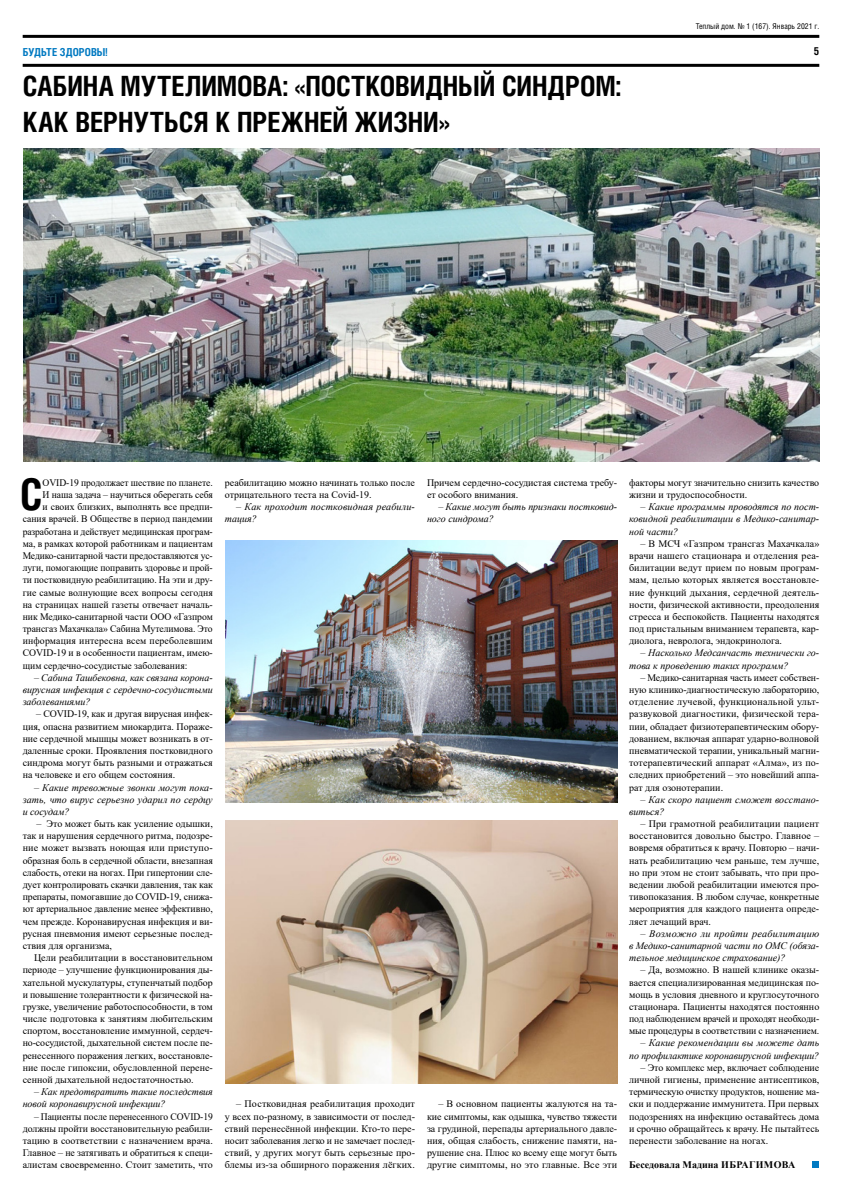
<style>
.page{position:relative;width:842px;height:1191px;background:#fff}
.page>*{position:absolute;margin:0;border:0;box-sizing:border-box;transform-origin:0 0}
.t1{font:700 43.7px "Helios Cond";color:#000}
.t2{font:700 27.9px/36.5px "Helios Cond";letter-spacing:-.005em;color:#000}
.t3{font:700 11px "Helios Cond";letter-spacing:.005em;color:#0079c1}
.t4{font:700 11px "Helios Cond";color:#000}
.t5{font:10px/12.2px "Times New Roman";color:#000;text-align:justify}
.t6{font:italic 10px/12.2px "Times New Roman";color:#000}
.t7{font:10px/12.2px "Times New Roman";color:#000;text-align:justify;scale:.96 1}
.t8{font:700 10px "Times New Roman";color:#000}
.t9{font:8px "Helios Cond";color:#000}
</style>
<div class="page">
<hr style="left:23px;top:35px;width:796px;height:3px;background:#000">
<hr style="left:23px;top:64px;width:600px;height:3px;background:#000">
<hr style="left:623px;top:64px;width:196px;height:3px;background:#000">
<img style="left:23px;top:149px;width:796px;height:312px">
<img style="left:225px;top:821px;width:392px;height:262px">
<img style="left:225px;top:540px;width:392px;height:262px">
<div style="left:812px;top:1161px;width:7px;height:7px;background:#0079c1"></div>
<p class="t3" style="left:23px;top:45px;width:87px">БУДЬТЕ ЗДОРОВЫ!</p>
<h2 class="t2" style="left:23px;top:67px;width:600px">САБИНА МУТЕЛИМОВА: «ПОСТКОВИДНЫЙ СИНДРОМ:<br>КАК ВЕРНУТЬСЯ К ПРЕЖНЕЙ ЖИЗНИ»</h2>
<p class="t9" style="left:696px;top:21px;width:125px">Теплый дом. № 1 (167). Январь 2021 г.</p>
<p class="t4" style="left:814px;top:45px;width:7px">5</p>
<h1 class="t1" style="left:20px;top:468px;width:24px">C</h1>
<p class="t7" style="left:43px;top:476px;width:179px">OVID-19 продолжает шествие по планете.</p>
<p class="t5" style="left:43px;top:488px;width:172px">И наша задача – научиться оберегать себя</p>
<p class="t5" style="left:43px;top:500px;width:172px">и своих близких, выполнять все предпи-</p>
<p class="t5" style="left:23px;top:512px;width:192px">сания врачей. В Обществе в период пандемии</p>
<p class="t7" style="left:23px;top:525px;width:200px">разработана и действует медицинская програм-</p>
<p class="t5" style="left:23px;top:537px;width:192px">ма, в рамках которой работникам и пациентам</p>
<p class="t7" style="left:23px;top:549px;width:200px">Медико-санитарной части предоставляются ус-</p>
<p class="t7" style="left:23px;top:561px;width:200px">луги, помогающие поправить здоровье и прой-</p>
<p class="t7" style="left:23px;top:573px;width:200px">ти постковидную реабилитацию. На эти и дру-</p>
<p class="t5" style="left:23px;top:586px;width:192px">гие самые волнующие всех вопросы сегодня</p>
<p class="t5" style="left:23px;top:598px;width:192px">на страницах нашей газеты отвечает началь-</p>
<p class="t5" style="left:23px;top:610px;width:192px">ник Медико-санитарной части ООО «Газпром</p>
<p class="t7" style="left:23px;top:622px;width:199px">трансгаз Махачкала» Сабина Мутелимова. Это</p>
<p class="t5" style="left:23px;top:634px;width:192px">информация интересна всем переболевшим</p>
<p class="t5" style="left:23px;top:646px;width:192px">COVID-19 и в особенности пациентам, имею-</p>
<p class="t5" style="left:23px;top:659px;width:166px">щим сердечно-сосудистые заболевания:</p>
<p class="t6" style="left:23px;top:671px;width:192px;text-align:justify;text-indent:11px">– Сабина Ташбековна, как связана корона&shy;вирусная инфекция с сердечно-сосудистыми заболеваниями?</p>
<p class="t5" style="left:23px;top:707px;width:192px;text-indent:14px">– COVID-19, как и другая вирусная инфек&shy;ция, опасна развитием миокардита. Пораже&shy;ние сердечной мышцы может возникать в от&shy;даленные сроки. Проявления постковидного синдрома могут быть разными и отражаться на человеке и его общем состояния.</p>
<p class="t6" style="left:23px;top:781px;width:192px;text-align:justify;text-indent:11px">– Какие тревожные звонки могут пока&shy;зать, что вирус серьезно ударил по сердцу и сосудам?</p>
<p class="t5" style="left:23px;top:817px;width:192px;text-indent:14px">– Это может быть как усиление одышки, так и нарушения сердечного ритма, подозре&shy;ние может вызвать ноющая или приступо&shy;образная боль в сердечной области, внезапная слабость, отеки на ногах. При гипертонии сле&shy;дует контролировать скачки давления, так как препараты, помогавшие до COVID-19, снижа&shy;ют артериальное давление менее эффективно, чем прежде. Коронавирусная инфекция и ви&shy;русная пневмония имеют серьезные послед&shy;ствия для организма,</p>
<p class="t5" style="left:23px;top:951px;width:192px;text-indent:11px">Цели реабилитации в восстановительном периоде – улучшение функционирования ды&shy;хательной мускулатуры, ступенчатый подбор и повышение толерантности к физической на&shy;грузке, увеличение работоспособности, в том числе подготовка к занятиям любительским спортом, восстановление иммунной, сердеч&shy;но-сосудистой, дыхательной систем после пе&shy;ренесенного поражения легких, восстановле&shy;ние после гипоксии, обусловленной перене&shy;сенной дыхательной недостаточностью.</p>
<p class="t6" style="left:23px;top:1085px;width:192px;text-indent:11px">– Как предотвратить такие последствия новой коронавирусной инфекции?</p>
<p class="t7" style="left:23px;top:1109px;width:200px;text-indent:11px">– Пациенты после перенесенного COVID-19 должны пройти восстановительную реабили&shy;тацию в соответствии с назначением врача.<br>Главное – не затягивать и обратиться к специ&shy;алистам своевременно. Стоит заметить, что</p>
<p class="t5" style="left:225px;top:476px;width:192px">реабилитацию можно начинать только после отрицательного теста на Covid-19.</p>
<p class="t6" style="left:225px;top:500px;width:192px;text-indent:11px">– Как проходит постковидная реабили&shy;тация?</p>
<p class="t5" style="left:225px;top:1097px;width:192px;text-indent:11px">– Постковидная реабилитация проходит у всех по-разному, в зависимости от послед&shy;ствий перенесённой инфекции. Кто-то пере&shy;носит заболевания легко и не замечает послед&shy;ствий, у других могут быть серьезные про&shy;блемы из-за обширного поражения лёгких.</p>
<p class="t5" style="left:427px;top:476px;width:192px">Причем сердечно-сосудистая система требу&shy;ет особого внимания.</p>
<p class="t6" style="left:427px;top:500px;width:192px;text-indent:11px">– Какие могут быть признаки постковид&shy;ного синдрома?</p>
<p class="t5" style="left:427px;top:1097px;width:192px;text-indent:11px">– В основном пациенты жалуются на та&shy;кие симптомы, как одышка, чувство тяжести за грудиной, перепады артериального давле&shy;ния, общая слабость, снижение памяти, на&shy;рушение сна. Плюс ко всему еще могут быть другие симптомы, но это главные. Все эти</p>
<p class="t5" style="left:629px;top:476px;width:192px">факторы могут значительно снизить качество жизни и трудоспособности.</p>
<p class="t6" style="left:629px;top:500px;width:192px;text-align:justify;text-indent:11px">– Какие программы проводятся по пост&shy;ковидной реабилитации в Медико-санитар&shy;ной части?</p>
<p class="t5" style="left:629px;top:537px;width:192px;text-indent:11px">– В МСЧ «Газпром трансгаз Махачкала» врачи нашего стационара и отделения реа&shy;билитации ведут прием по новым програм&shy;мам, целью которых является восстановле&shy;ние функций дыхания, сердечной деятель&shy;ности, физической активности, преодоления стресса и беспокойств. Пациенты находятся под пристальным вниманием терапевта, кар&shy;диолога, невролога, эндокринолога.</p>
<p class="t6" style="left:629px;top:647px;width:192px;text-indent:11px">– Насколько Медсанчасть технически го&shy;това к проведению таких программ?</p>
<p class="t5" style="left:629px;top:671px;width:192px;text-indent:11px">– Медико-санитарная часть имеет собствен&shy;ную клинико-диагностическую лабораторию, отделение лучевой, функциональной ульт&shy;развуковой диагностики, физической тера&shy;пии, обладает физиотерапевтическим обору&shy;дованием, включая аппарат ударно-волновой пневматической терапии, уникальный магни&shy;тотерапевтический аппарат «Алма», из по&shy;следних приобретений – это новейший аппа&shy;рат для озонотерапии.</p>
<p class="t6" style="left:629px;top:793px;width:192px;text-indent:11px">– Как скоро пациент сможет восстано&shy;виться?</p>
<p class="t5" style="left:629px;top:817px;width:192px;text-indent:11px">– При грамотной реабилитации пациент восстановится довольно быстро. Главное – вовремя обратиться к врачу. Повторю – начи&shy;нать реабилитацию чем раньше, тем лучше, но при этом не стоит забывать, что при про&shy;ведении любой реабилитации имеются про&shy;тивопоказания. В любом случае, конкретные мероприятия для каждого пациента опреде&shy;ляет лечащий врач.</p>
<p class="t6" style="left:629px;top:927px;width:192px;text-align:justify;text-indent:11px">– Возможно ли пройти реабилитацию в Медико-санитарной части по ОМС (обяза&shy;тельное медицинское страхование)?</p>
<p class="t5" style="left:629px;top:963px;width:192px;text-indent:11px">– Да, возможно. В нашей клинике оказы&shy;вается специализированная медицинская по&shy;мощь в условия дневного и круглосуточного стационара. Пациенты находятся постоянно под наблюдением врачей и проходят необходи&shy;мые процедуры в соответствии с назначением.</p>
<p class="t6" style="left:629px;top:1036px;width:192px;text-align:right">– Какие рекомендации вы можете дать по профилактике коронавирусной инфекции?</p>
<p class="t5" style="left:629px;top:1061px;width:192px;text-indent:11px">– Это комплекс мер, включает соблюдение личной гигиены, применение антисептиков, термическую очистку продуктов, ношение ма&shy;ски и поддержание иммунитета. При первых подозрениях на инфекцию оставайтесь дома и срочно обращайтесь к врачу. Не пытайтесь перенести заболевание на ногах.</p>
<p class="t8" style="left:629px;top:1157px;width:168px">Беседовала Мадина ИБРАГИМОВА</p>
</div>
